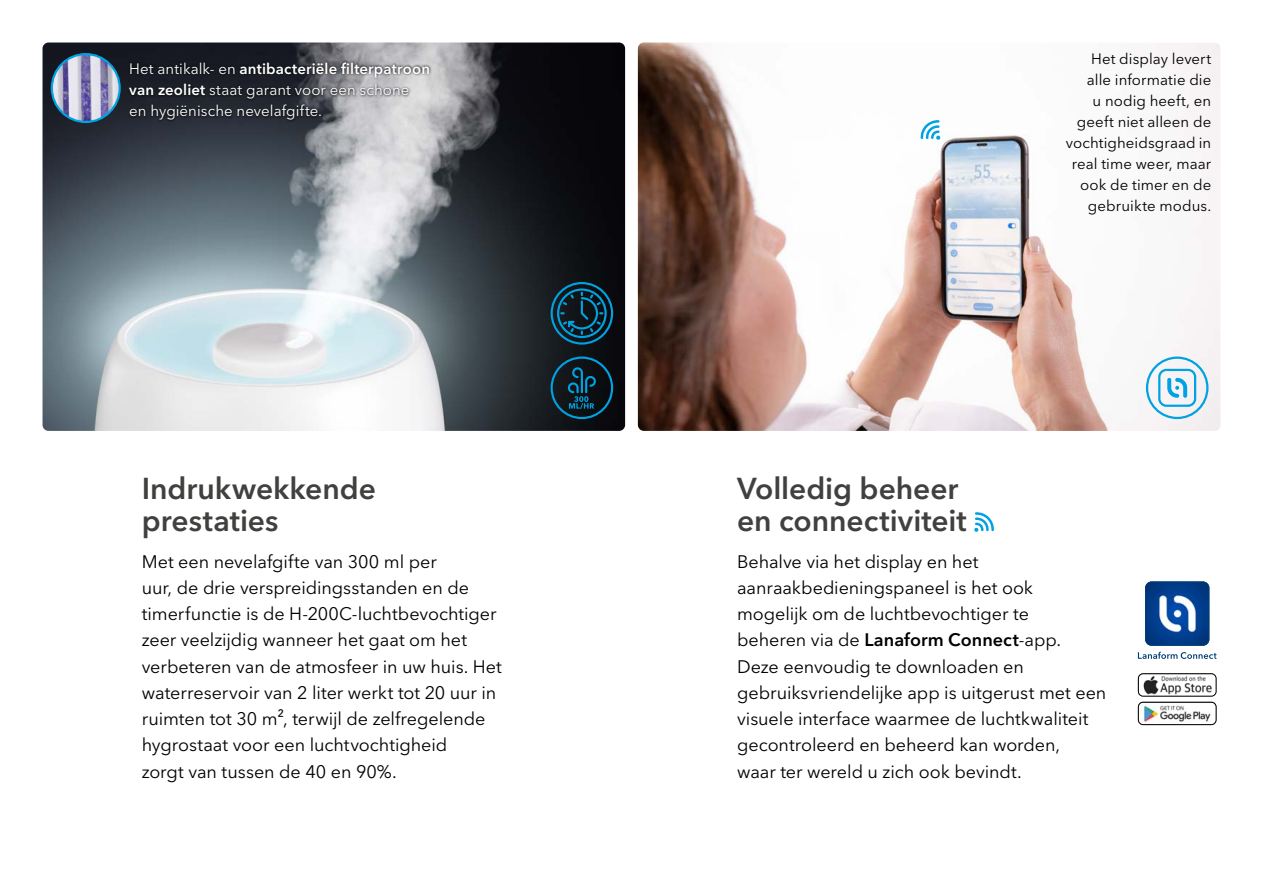
<style>
.page{position:relative;width:1263px;height:893px;background:#fff}
.page>*{position:absolute;margin:0;border:0;box-sizing:border-box;transform-origin:0 0}
.t1{font:600 30px/31.5px "Avenir Next World";color:#40403f}
.t2{font:18px/26.2px "Avenir Next World";letter-spacing:-.005em;color:#000}
.t3{font:15px/21px "Avenir Next World";letter-spacing:.005em;color:#000;text-align:right}
.t4{font:15px/21px "Avenir Next World";letter-spacing:.005em;color:#fff}
.s1{font-weight:600}
</style>
<div class="page">
<img style="left:43px;top:43px;width:582px;height:388px">
<svg style="left:551px;top:357px;width:62px;height:62px;background:#0b2d3c"></svg>
<svg style="left:551px;top:282px;width:62px;height:63px;background:#0b384b"></svg>
<img style="left:1138px;top:673px;width:78px;height:24px">
<div style="left:1138px;top:673px;width:78px;height:24px;border:1px solid #000;border-radius:5px"></div>
<img style="left:1138px;top:702px;width:78px;height:23px">
<div style="left:1138px;top:702px;width:78px;height:23px;border:1px solid #000;border-radius:5px"></div>
<img style="left:1145px;top:583px;width:64px;height:63px">
<div style="left:1145px;top:581px;width:64px;height:65px;border:1px solid #003e75;border-radius:6px"></div>
<svg style="left:1138px;top:652px;width:78px;height:7px"></svg>
<img style="left:638px;top:43px;width:582px;height:388px">
<svg style="left:920px;top:120px;width:20px;height:20px"></svg>
<svg style="left:1167px;top:378px;width:20px;height:20px"></svg>
<div style="left:1158px;top:369px;width:38px;height:38px;border:2px solid #00a2e2;border-radius:7px"></div>
<div style="left:1146px;top:357px;width:62px;height:62px;border:2px solid #00a2e2;border-radius:50%"></div>
<img style="left:52px;top:54px;width:68px;height:68px;border-radius:34px">
<div style="left:51px;top:53px;width:70px;height:70px;border:2px solid #00a2e2;border-radius:50%"></div>
<svg style="left:974px;top:512px;width:20px;height:20px"></svg>
<svg style="left:127px;top:60px;width:305px;height:62px;background:#4d4f55"></svg>
<p class="t4" style="left:129px;top:58px;width:302px">Het antikalk- en <span class="s1">antibacteriële filterpatroon van zeoliet</span> staat garant voor een schone en hygiënische nevelafgifte.</p>
<h1 class="t1" style="left:142px;top:473px;width:236px">Indrukwekkende prestaties</h1>
<p class="t2" style="left:142px;top:548px;width:362px">Met een nevelafgifte van 300 ml per<br>uur, de drie verspreidingsstanden en de timerfunctie is de H-200C-luchtbevochtiger zeer veelzijdig wanneer het gaat om het verbeteren van de atmosfeer in uw huis. Het waterreservoir van 2 liter werkt tot 20 uur in ruimten tot 30 m², terwijl de zelfregelende hygrostaat voor een luchtvochtigheid<br>zorgt van tussen de 40 en 90%.</p>
<p class="t3" style="left:1066px;top:48px;width:147px">Het display levert alle informatie die<br>u nodig heeft, en geeft niet alleen de vochtigheidsgraad in real time weer, maar ook de timer en de gebruikte modus.</p>
<h1 class="t1" style="left:737px;top:473px;width:231px">Volledig beheer en connectiviteit</h1>
<p class="t2" style="left:737px;top:548px;width:371px">Behalve via het display en het aanraakbedieningspaneel is het ook mogelijk om de luchtbevochtiger te<br>beheren via de <span class="s1">Lanaform Connect</span>‑app.<br>Deze eenvoudig te downloaden en gebruiksvriendelijke app is uitgerust met een visuele interface waarmee de luchtkwaliteit gecontroleerd en beheerd kan worden,<br>waar ter wereld u zich ook bevindt.</p>
</div>
